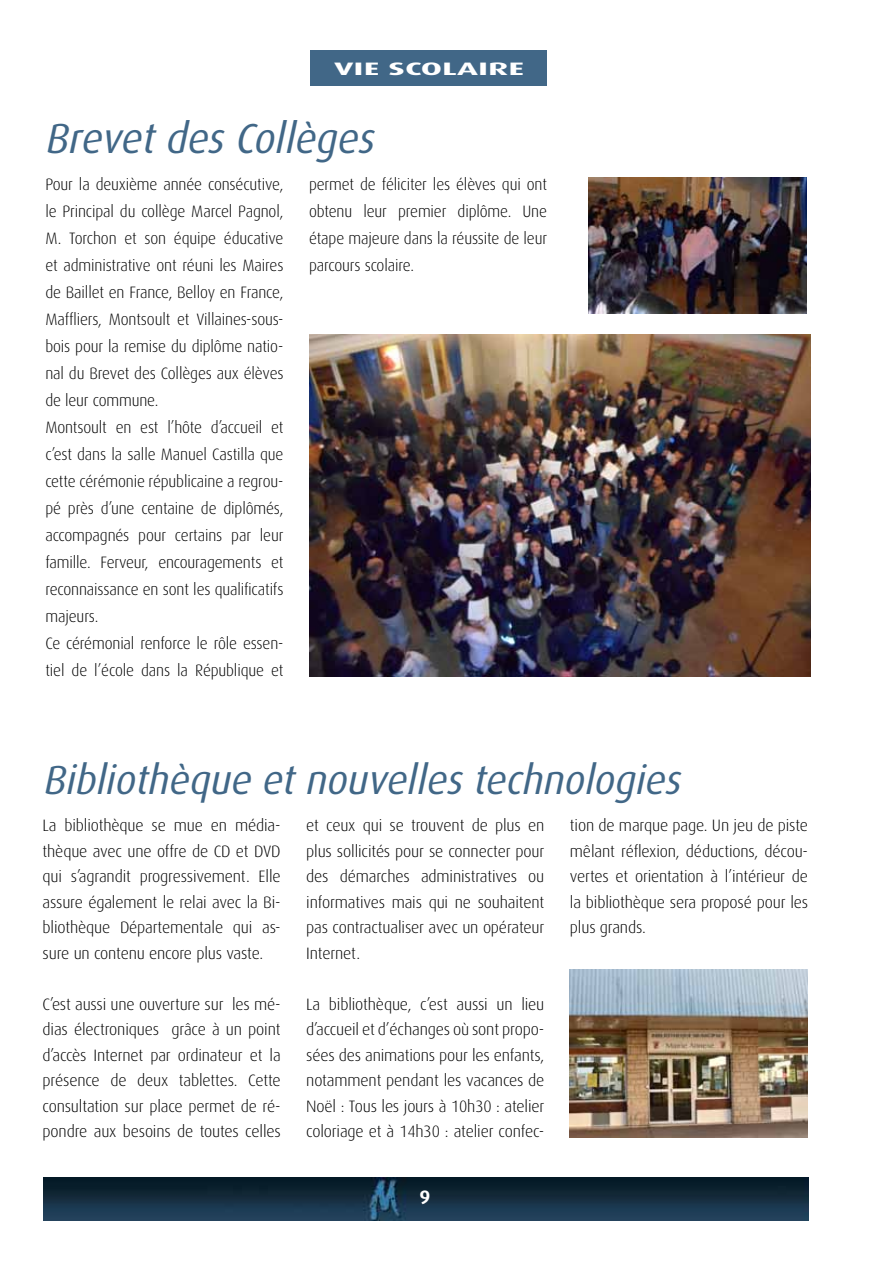
<style>
.page{position:relative;width:893px;height:1263px;background:#fff}
.page>*{position:absolute;margin:0;border:0;box-sizing:border-box;transform-origin:0 0}
.t1{font:italic 42px "Dax";color:#416787;scale:.96 1}
.t2{font:italic 40.5px "Dax";color:#416787}
.t3{font:700 19.5px "Dax";color:#fff}
.t4{font:700 18px "Dax";color:#fff;scale:1.9 1}
.t5{font:300 16.5px/25.5px "Dax";letter-spacing:-.01em;color:#000;text-align:justify}
.t6{font:300 16.5px/27px "Dax";letter-spacing:-.01em;color:#000;scale:.95 1}
</style>
<div class="page">
<img style="left:43px;top:1178px;width:766px;height:42px">
<div style="left:310px;top:51px;width:237px;height:35px;background:#416787"></div>
<img style="left:309px;top:334px;width:502px;height:342px">
<img style="left:588px;top:177px;width:218px;height:136px">
<img style="left:570px;top:970px;width:238px;height:167px">
<p class="t4" style="left:334px;top:59px;width:101px">VIE SCOLAIRE</p>
<h1 class="t1" style="left:45px;top:115px;width:354px">BrevetdesCollèges</h1>
<p class="t6" style="left:45px;top:171px;width:252px">Pour la deuxième année consécutive, le Principal du collège Marcel Pagnol, M. Torchon et son équipe éducative et administrative ont réuni les Maires de Baillet en France, Belloy en France, Maffliers, Montsoult et Villaines-sous&shy;bois pour la remise du diplôme natio&shy;nal du Brevet des Collèges aux élèves de leur commune.<br>Montsoult en est l’hôte d’accueil et c’est dans la salle Manuel Castilla que cette cérémonie républicaine a regrou&shy;pé près d’une centaine de diplômés, accompagnés pour certains par leur famille. Ferveur, encouragements et reconnaissance en sont les qualificatifs majeurs.<br>Ce cérémonial renforce le rôle essen&shy;tiel de l’école dans la République et</p>
<p class="t6" style="left:309px;top:171px;width:252px;text-align:justify">permet de féliciter les élèves qui ont obtenu leur premier diplôme. Une étape majeure dans la réussite de leur parcours scolaire.</p>
<h2 class="t2" style="left:43px;top:757px;width:648px">Bibliothèque etnouvellestechnologies</h2>
<p class="t5" style="left:43px;top:813px;width:240px">La bibliothèque se mue en média&shy;thèque avec une offre de CD et DVD qui s’agrandit progressivement. Elle assure également le relai avec la Bi&shy;bliothèque Départementale qui as&shy;sure un contenu encore plus vaste.</p>
<p class="t5" style="left:43px;top:991px;width:240px">C’est aussi une ouverture sur les mé&shy;dias électroniques grâce à un point d’accès Internet par ordinateur et la présence de deux tablettes. Cette consultation sur place permet de ré&shy;pondre aux besoins de toutes celles</p>
<p class="t5" style="left:570px;top:813px;width:240px">tion de marque page. Un jeu de piste mêlant réflexion, déductions, décou&shy;vertes et orientation à l’intérieur de la bibliothèque sera proposé pour les plus grands.</p>
<p class="t5" style="left:306px;top:813px;width:240px">et ceux qui se trouvent de plus en plus sollicités pour se connecter pour des démarches administratives ou informatives mais qui ne souhaitent pas contractualiser avec un opérateur Internet.</p>
<p class="t5" style="left:306px;top:991px;width:240px">La bibliothèque, c’est aussi un lieu d’accueil et d’échanges où sont propo&shy;sées des animations pour les enfants, notamment pendant les vacances de Noël : Tous les jours à 10h30 : atelier coloriage et à 14h30 : atelier confec-</p>
<p class="t3" style="left:419px;top:1186px;width:12px">9</p>
</div>
